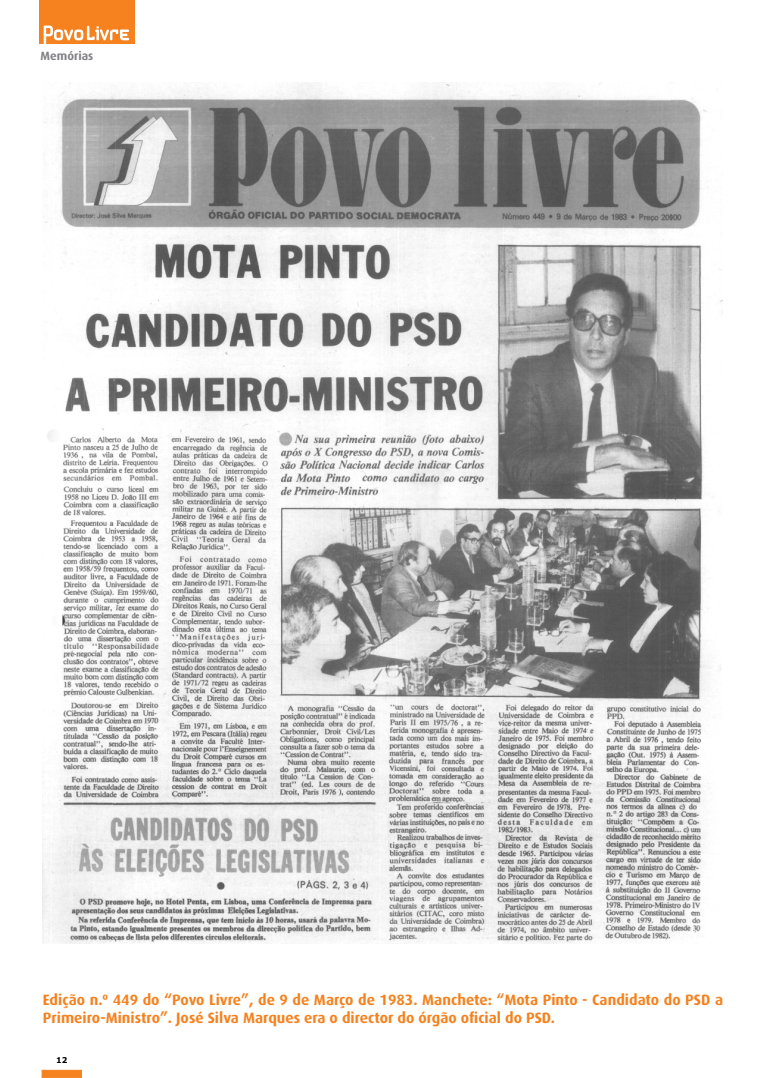
<style>
.page{position:relative;width:766px;height:1078px;background:#fff}
.page>*{position:absolute;margin:0;border:0;box-sizing:border-box;transform-origin:0 0}
.t1{font:700 15px/18px "Dax";color:#f5821f}
.t2{font:700 12px "Dax";color:#808184}
.t3{font:700 8px "Verdana";color:#000}
</style>
<div class="page">
<div style="left:42px;top:1069px;width:40px;height:8px;background:#f5821f;border:1px solid #f5821f"></div>
<div style="left:39px;top:0;width:96px;height:43px;background:#f5821f"></div>
<svg style="left:44px;top:26px;width:85px;height:18px"></svg>
<img style="left:43px;top:83px;width:679px;height:860px">
<p class="t2" style="left:41px;top:49px;width:54px">Memórias</p>
<p class="t1" style="left:43px;top:990px;width:681px">Edição n.º 449 do “Povo Livre”, de 9 de Março de 1983. Manchete: “Mota Pinto - Candidato do PSD a<br>Primeiro-Ministro”. José Silva Marques era o director do órgão oficial do PSD.</p>
<p class="t3" style="left:56px;top:1054px;width:13px">12</p>
</div>
